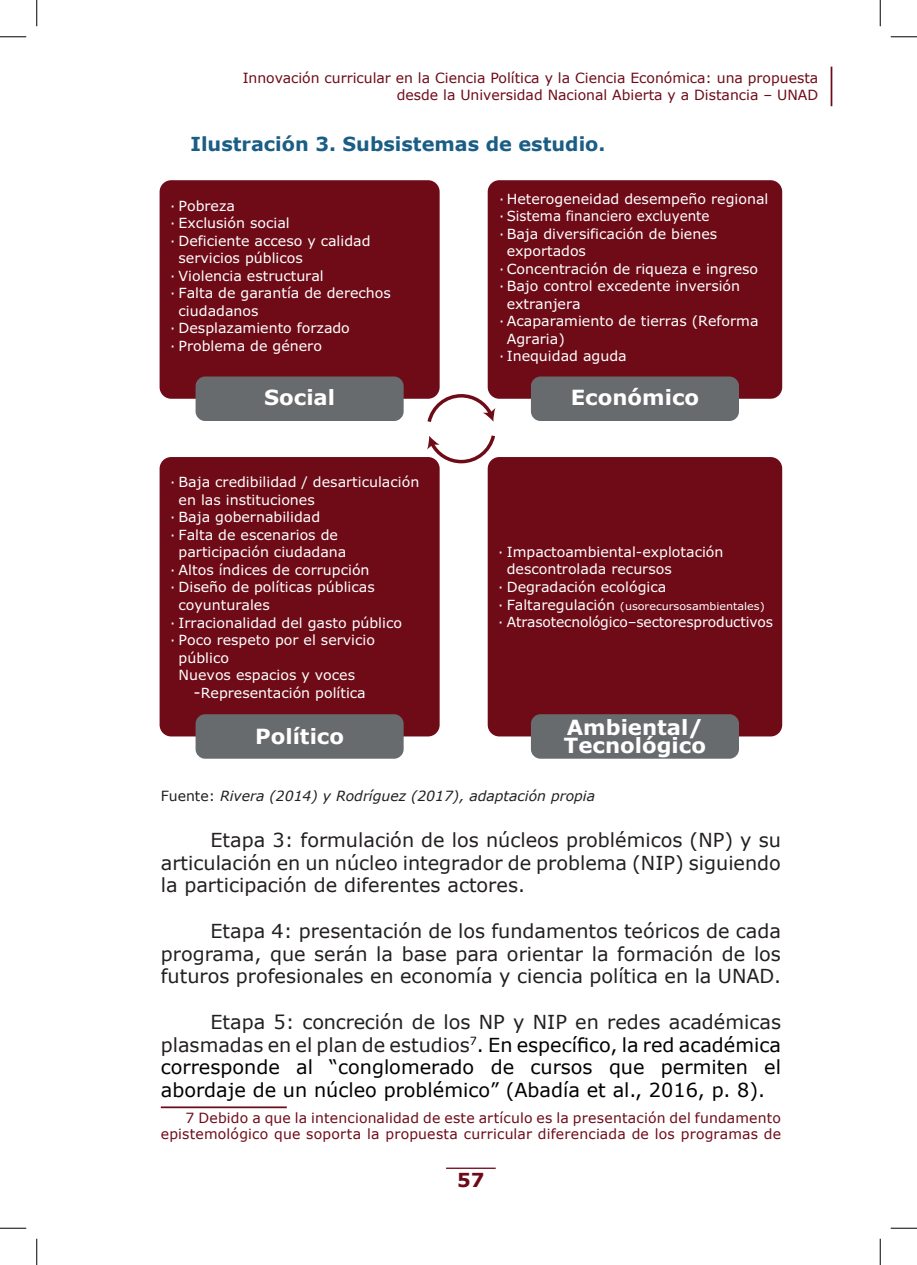
<style>
.page{position:relative;width:917px;height:1265px;background:#fff}
.page>*{position:absolute;margin:0;border:0;box-sizing:border-box;transform-origin:0 0}
.t1{font:700 21px/17.5px "Verdana";color:#fff}
.t2{font:19.25px/22.8px "Verdana";color:#231f20;text-align:justify}
.t3{font:19.25px/22.8px "Verdana";color:#000001;text-align:justify}
.t4{font:700 19.25px "Verdana";color:#1a5d85}
.t5{font:700 19.25px "Verdana";color:#6e0b18}
.t6{font:14px "Verdana";color:#fff}
.t7{font:14px/16.8px "Verdana";letter-spacing:.005em;color:#6e0b18;text-align:right}
.t8{font:italic 14px "Verdana";color:#231f20}
.t9{font:10.5px "Verdana";color:#fff;scale:1.06 1}
.s1{font-size:15.75px}
.s2{font-size:14px}
.s3{font-style:normal}
.s4{color:#231f20}
</style>
<div class="page">
<hr style="left:830px;top:67px;width:2px;height:39px;background:#6e0b18">
<hr style="left:446px;top:1167px;width:50px;height:1px;background:#6e0b18">
<div style="left:488px;top:457px;width:294px;height:279px;background:#6e0b17;border-radius:12px"></div>
<div style="left:160px;top:457px;width:280px;height:279px;background:#6e0b17;border-radius:12px"></div>
<div style="left:160px;top:180px;width:280px;height:218px;background:#6e0b17;border-radius:12px"></div>
<div style="left:488px;top:180px;width:294px;height:218px;background:#6e0b17;border-radius:12px"></div>
<div style="left:196px;top:376px;width:208px;height:45px;background:#686b6d;border-radius:10px"></div>
<div style="left:531px;top:376px;width:208px;height:45px;background:#686b6d;border-radius:10px"></div>
<div style="left:196px;top:714px;width:208px;height:44px;background:#686b6d;border-radius:10px"></div>
<div style="left:531px;top:714px;width:208px;height:44px;background:#686b6d;border-radius:10px"></div>
<svg style="left:427px;top:435px;width:68px;height:28px"></svg>
<svg style="left:427px;top:394px;width:68px;height:28px"></svg>
<hr style="left:161px;top:1106px;width:126px;height:1px;background:#6e0b18">
<svg style="left:0;top:36px;width:26px;height:1px"></svg>
<svg style="left:891px;top:36px;width:26px;height:1px"></svg>
<svg style="left:0;top:1227px;width:26px;height:1px"></svg>
<svg style="left:891px;top:1227px;width:26px;height:1px"></svg>
<svg style="left:36px;top:0;width:1px;height:26px"></svg>
<svg style="left:36px;top:1238px;width:1px;height:26px"></svg>
<svg style="left:880px;top:0;width:1px;height:26px"></svg>
<svg style="left:880px;top:1238px;width:1px;height:26px"></svg>
<p class="t7" style="left:243px;top:69px;width:577px">Innovación curricular en la Ciencia Política y la Ciencia Económica: una propuesta desde la Universidad Nacional Abierta y a Distancia – UNAD</p>
<h2 class="t4" style="left:191px;top:130px;width:416px">Ilustración 3. Subsistemas de estudio.</h2>
<p class="t6" style="left:170px;top:196px;width:66px">· Pobreza</p>
<p class="t6" style="left:170px;top:213px;width:121px">· Exclusión social</p>
<p class="t6" style="left:170px;top:231px;width:202px">· Deficiente acceso y calidad</p>
<p class="t6" style="left:179px;top:248px;width:126px">servicios públicos</p>
<p class="t6" style="left:170px;top:266px;width:155px">· Violencia estructural</p>
<p class="t6" style="left:170px;top:283px;width:222px">· Falta de garantía de derechos</p>
<p class="t6" style="left:179px;top:301px;width:81px">ciudadanos</p>
<p class="t6" style="left:170px;top:318px;width:181px">· Desplazamiento forzado</p>
<p class="t6" style="left:170px;top:336px;width:153px">· Problema de género</p>
<p class="t6" style="left:499px;top:189px;width:271px">· Heterogeneidad desempeño regional</p>
<p class="t6" style="left:499px;top:206px;width:212px">· Sistema financiero excluyente</p>
<p class="t6" style="left:499px;top:224px;width:219px">· Baja diversificación de bienes</p>
<p class="t6" style="left:507px;top:241px;width:81px">exportados</p>
<p class="t6" style="left:499px;top:259px;width:260px">· Concentración de riqueza e ingreso</p>
<p class="t6" style="left:499px;top:276px;width:242px">· Bajo control excedente inversión</p>
<p class="t6" style="left:507px;top:294px;width:75px">extranjera</p>
<p class="t6" style="left:499px;top:311px;width:261px">· Acaparamiento de tierras (Reforma</p>
<p class="t6" style="left:507px;top:329px;width:60px">Agraria)</p>
<p class="t6" style="left:499px;top:346px;width:129px">· Inequidad aguda</p>
<h1 class="t1" style="left:264px;top:388px;width:72px">Social</h1>
<h1 class="t1" style="left:571px;top:388px;width:130px">Económico</h1>
<p class="t6" style="left:170px;top:472px;width:251px">· Baja credibilidad / desarticulación</p>
<p class="t6" style="left:179px;top:490px;width:138px">en las instituciones</p>
<p class="t6" style="left:170px;top:507px;width:152px">· Baja gobernabilidad</p>
<p class="t6" style="left:170px;top:525px;width:169px">· Falta de escenarios de</p>
<p class="t6" style="left:179px;top:542px;width:169px">participación ciudadana</p>
<p class="t6" style="left:170px;top:560px;width:201px">· Altos índices de corrupción</p>
<p class="t6" style="left:170px;top:577px;width:206px">· Diseño de políticas públicas</p>
<p class="t6" style="left:179px;top:595px;width:93px">coyunturales</p>
<p class="t6" style="left:170px;top:612px;width:233px">· Irracionalidad del gasto público</p>
<p class="t6" style="left:170px;top:630px;width:206px">· Poco respeto por el servicio</p>
<p class="t6" style="left:179px;top:647px;width:52px">público</p>
<p class="t6" style="left:179px;top:665px;width:178px">Nuevos espacios y voces</p>
<p class="t6" style="left:194px;top:682px;width:174px"><span class="s1">-</span>Representación política</p>
<h1 class="t1" style="left:255px;top:727px;width:90px">Político</h1>
<p class="t6" style="left:498px;top:542px;width:227px">· Impactoambiental-explotación</p>
<p class="t6" style="left:507px;top:559px;width:166px">descontrolada recursos</p>
<p class="t6" style="left:498px;top:577px;width:170px">· Degradación ecológica</p>
<p class="t9" style="left:507px;top:598px;width:245px"><span class="s2">Faltaregulación</span> (usorecursosambientales)</p>
<p class="t6" style="left:498px;top:612px;width:276px">· Atrasotecnológico–sectoresproductivos</p>
<p class="t6" style="left:498px;top:594px;width:7px">·</p>
<h1 class="t1" style="left:564px;top:718px;width:144px">Ambiental/<br>Tecnológico</h1>
<p class="t8" style="left:161px;top:786px;width:436px"><span class="s3">Fuente:</span> Rivera (2014) y Rodríguez (2017), adaptación propia</p>
<h2 class="t2" style="left:161px;top:828px;width:622px;text-indent:50px">Etapa 3: formulación de los núcleos problémicos (NP) y su articulación en un núcleo integrador de problema (NIP) siguiendo la participación de diferentes actores.</h2>
<h2 class="t2" style="left:161px;top:919px;width:622px;text-indent:50px">Etapa 4: presentación de los fundamentos teóricos de cada programa, que serán la base para orientar la formación de los futuros profesionales en economía y ciencia política en la UNAD.</h2>
<p class="t3" style="left:161px;top:1010px;width:622px;text-indent:50px"><span class="s4">Etapa 5: concreción de los NP y NIP en redes académicas plasmadas en el plan de estudios</span><sup>7</sup>. En específico, la red académica corresponde al “conglomerado de cursos que permiten el abordaje de un núcleo problémico” (Abadía et al., 2016, p. 8).</p>
<p class="t7" style="left:161px;top:1109px;width:622px;line-height:15.8px">7 Debido a que la intencionalidad de este artículo es la presentación del fundamento epistemológico que soporta la propuesta curricular diferenciada de los programas de</p>
<h2 class="t5" style="left:457px;top:1166px;width:29px">57</h2>
</div>
